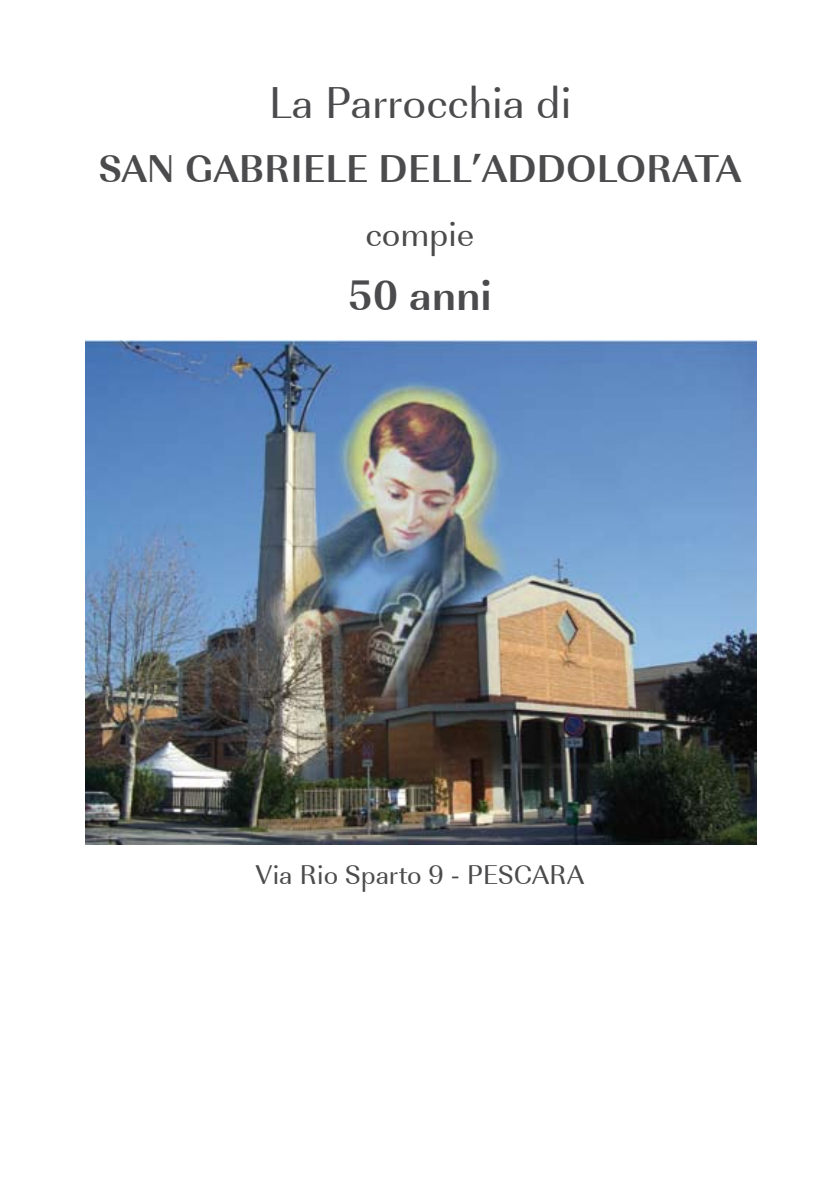
<style>
.page{position:relative;width:840px;height:1191px;background:#fff}
.page>*{position:absolute;margin:0;border:0;box-sizing:border-box;transform-origin:0 0}
.t1{font:46px "Rico Becker";color:#4b4b4d}
.t2{font:700 44px "Rico Becker";color:#4b4b4d}
.t3{font:700 40px "Rico Becker";color:#4b4b4d}
.t4{font:36px "Rico Becker";color:#4b4b4d}
.t5{font:28px "Rico Becker";color:#4b4b4d}
</style>
<div class="page">
<img style="left:85px;top:340px;width:671px;height:505px">
<p class="t1" style="left:268px;top:75px;width:304px">La Parrocchia di</p>
<p class="t3" style="left:99px;top:145px;width:643px">SAN GABRIELE DELL’ADDOLORATA</p>
<p class="t4" style="left:365px;top:213px;width:110px">compie</p>
<p class="t2" style="left:348px;top:269px;width:145px">50 anni</p>
<p class="t5" style="left:256px;top:858px;width:329px">Via Rio Sparto 9 - PESCARA</p>
</div>
